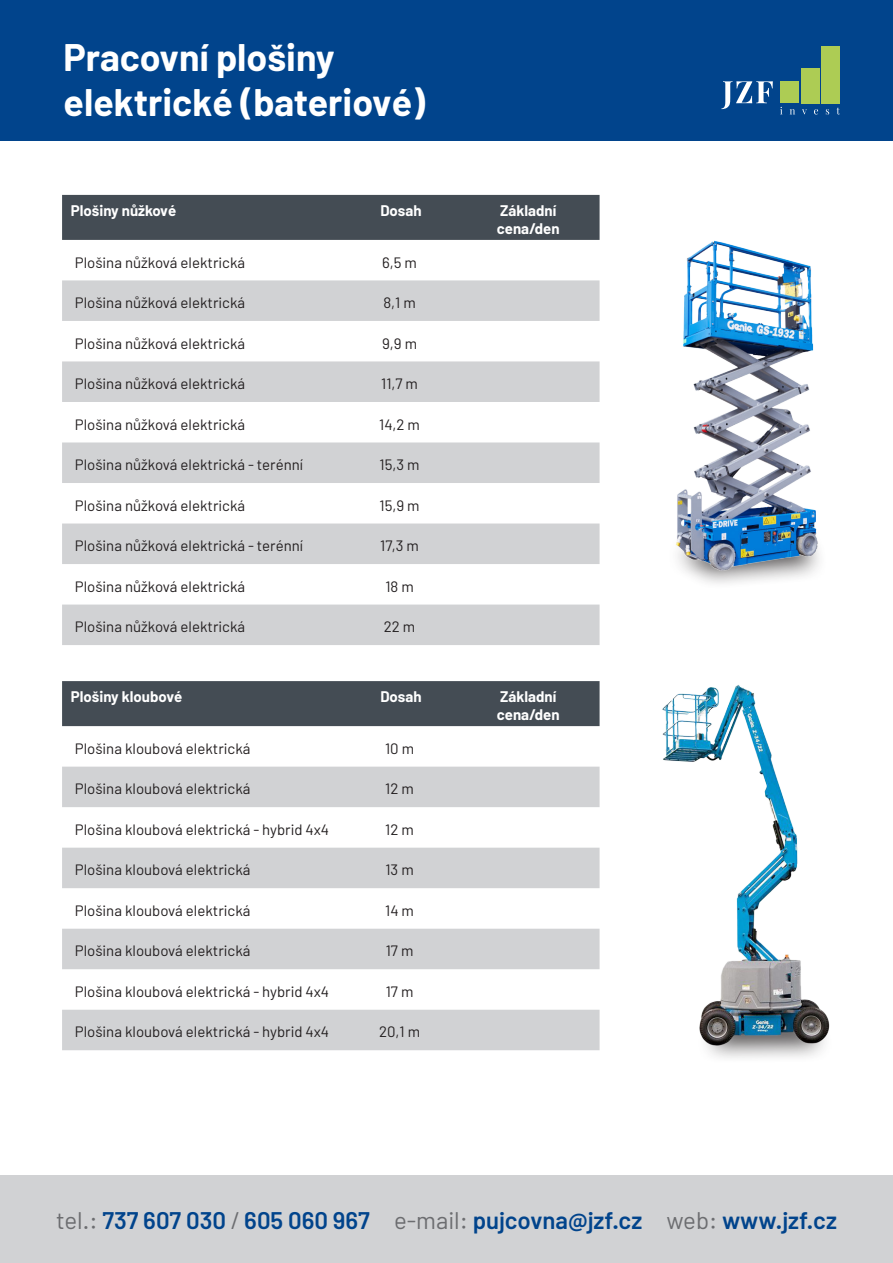
<style>
.page{position:relative;width:893px;height:1263px;background:#fff}
.page>*{position:absolute;margin:0;border:0;box-sizing:border-box;transform-origin:0 0}
.t1{font:700 37.5px/45px "Barlow";color:#fff}
.t2{font:600 24px "Barlow";color:#01448c}
.t3{font:15px "Barlow";color:#231f20}
.t4{font:700 15px/18px "Barlow";color:#fff}
.s1{font-weight:400;color:#6c6d70}
</style>
<div class="page">
<div style="left:0;top:1175px;width:893px;height:88px;background:#d1d2d4"></div>
<div style="left:0;top:0;width:893px;height:140px;background:#01448c"></div>
<div style="left:62px;top:195px;width:538px;height:45px;background:#444c54"></div>
<svg style="left:62px;top:280px;width:538px;height:365px;fill:#d1d2d4"></svg>
<div style="left:62px;top:681px;width:538px;height:45px;background:#444c54"></div>
<svg style="left:62px;top:767px;width:538px;height:283px;fill:#d1d2d4"></svg>
<div style="left:666px;top:520px;width:162px;height:70px;background:#231f20;opacity:.75"></div>
<img style="left:666px;top:240px;width:162px;height:335px">
<img style="left:662px;top:685px;width:168px;height:372px">
<svg style="left:721px;top:81px;width:52px;height:28px"></svg>
<svg style="left:780px;top:107px;width:2px;height:7px"></svg>
<svg style="left:790px;top:109px;width:5px;height:5px"></svg>
<svg style="left:802px;top:109px;width:5px;height:5px"></svg>
<svg style="left:814px;top:109px;width:4px;height:6px"></svg>
<svg style="left:826px;top:109px;width:3px;height:6px"></svg>
<svg style="left:836px;top:108px;width:4px;height:7px"></svg>
<div style="left:780px;top:81px;width:19px;height:22px;background:#adcc54"></div>
<div style="left:801px;top:68px;width:18px;height:35px;background:#adcc54"></div>
<div style="left:821px;top:46px;width:19px;height:57px;background:#adcc54"></div>
<p class="t1" style="left:64px;top:34px;width:363px">Pracovní plošiny elektrické (bateriové)</p>
<p class="t4" style="left:71px;top:201px;width:107px">Plošiny nůžkové</p>
<p class="t4" style="left:380px;top:201px;width:43px">Dosah</p>
<p class="t4" style="left:497px;top:201px;width:64px">Základní cena/den</p>
<p class="t3" style="left:75px;top:253px;width:172px">Plošina nůžková elektrická</p>
<p class="t3" style="left:382px;top:253px;width:36px">6,5 m</p>
<p class="t3" style="left:75px;top:293px;width:172px">Plošina nůžková elektrická</p>
<p class="t3" style="left:383px;top:293px;width:34px">8,1 m</p>
<p class="t3" style="left:75px;top:334px;width:172px">Plošina nůžková elektrická</p>
<p class="t3" style="left:382px;top:334px;width:36px">9,9 m</p>
<p class="t3" style="left:75px;top:374px;width:172px">Plošina nůžková elektrická</p>
<p class="t3" style="left:381px;top:374px;width:38px">11,7 m</p>
<p class="t3" style="left:75px;top:415px;width:172px">Plošina nůžková elektrická</p>
<p class="t3" style="left:379px;top:415px;width:42px">14,2 m</p>
<p class="t3" style="left:75px;top:455px;width:230px">Plošina nůžková elektrická - terénní</p>
<p class="t3" style="left:380px;top:455px;width:41px">15,3 m</p>
<p class="t3" style="left:75px;top:496px;width:172px">Plošina nůžková elektrická</p>
<p class="t3" style="left:380px;top:496px;width:42px">15,9 m</p>
<p class="t3" style="left:75px;top:537px;width:230px">Plošina nůžková elektrická - terénní</p>
<p class="t3" style="left:380px;top:537px;width:40px">17,3 m</p>
<p class="t3" style="left:75px;top:577px;width:172px">Plošina nůžková elektrická</p>
<p class="t3" style="left:385px;top:577px;width:30px">18 m</p>
<p class="t3" style="left:75px;top:618px;width:172px">Plošina nůžková elektrická</p>
<p class="t3" style="left:384px;top:618px;width:33px">22 m</p>
<p class="t4" style="left:71px;top:688px;width:113px">Plošiny kloubové</p>
<p class="t4" style="left:380px;top:688px;width:43px">Dosah</p>
<p class="t4" style="left:497px;top:688px;width:64px">Základní cena/den</p>
<p class="t3" style="left:75px;top:739px;width:177px">Plošina kloubová elektrická</p>
<p class="t3" style="left:385px;top:739px;width:31px">10 m</p>
<p class="t3" style="left:75px;top:780px;width:177px">Plošina kloubová elektrická</p>
<p class="t3" style="left:385px;top:780px;width:30px">12 m</p>
<p class="t3" style="left:75px;top:820px;width:256px">Plošina kloubová elektrická - hybrid 4x4</p>
<p class="t3" style="left:385px;top:820px;width:30px">12 m</p>
<p class="t3" style="left:75px;top:861px;width:177px">Plošina kloubová elektrická</p>
<p class="t3" style="left:385px;top:861px;width:30px">13 m</p>
<p class="t3" style="left:75px;top:901px;width:177px">Plošina kloubová elektrická</p>
<p class="t3" style="left:385px;top:901px;width:30px">14 m</p>
<p class="t3" style="left:75px;top:942px;width:177px">Plošina kloubová elektrická</p>
<p class="t3" style="left:386px;top:942px;width:29px">17 m</p>
<p class="t3" style="left:75px;top:982px;width:256px">Plošina kloubová elektrická - hybrid 4x4</p>
<p class="t3" style="left:386px;top:982px;width:29px">17 m</p>
<p class="t3" style="left:75px;top:1023px;width:256px">Plošina kloubová elektrická - hybrid 4x4</p>
<p class="t3" style="left:379px;top:1023px;width:43px">20,1 m</p>
<h2 class="t2" style="left:56px;top:1205px;width:782px"><span class="s1">tel.:</span> 737 607 030 <span class="s1">/</span> 605 060 967 <span class="s1">e-mail:</span> pujcovna@jzf.cz <span class="s1">web:</span> www.jzf.cz</h2>
</div>
